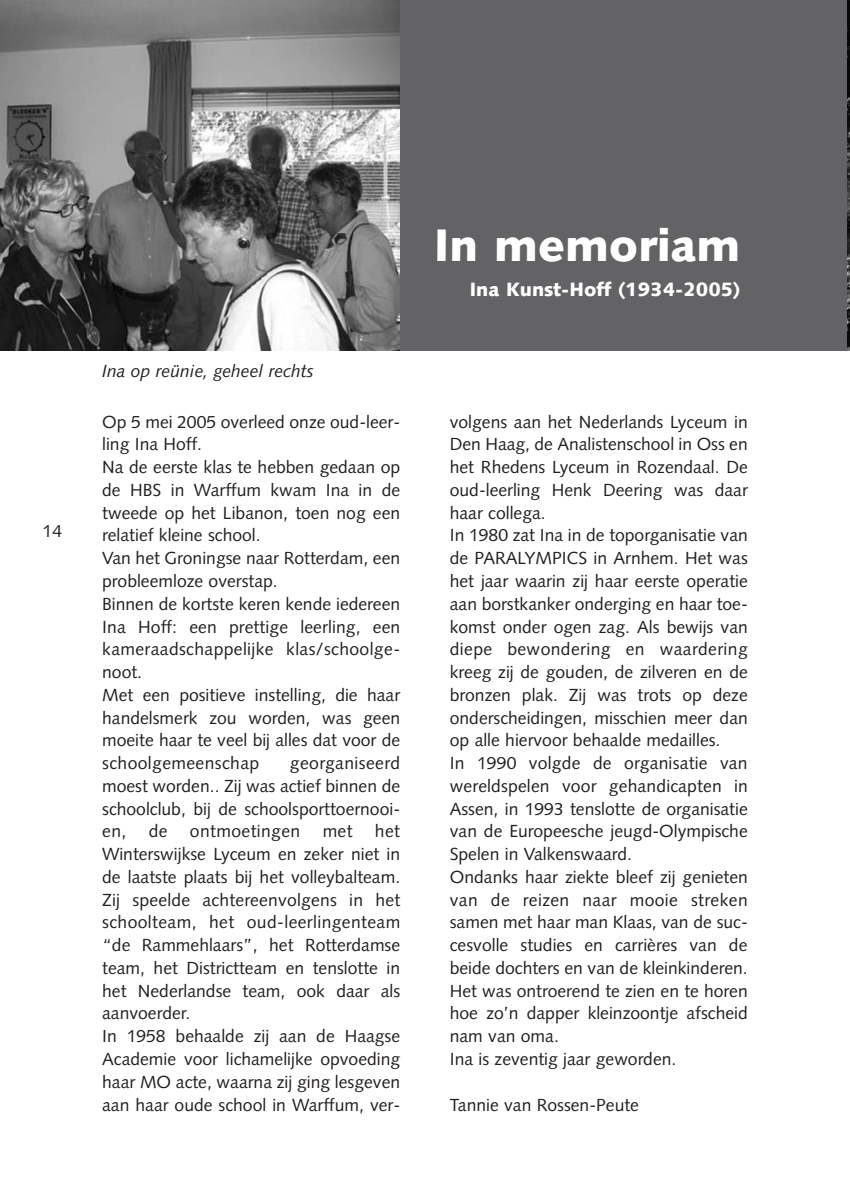
<style>
.page{position:relative;width:850px;height:1197px;background:#fff}
.page>*{position:absolute;margin:0;border:0;box-sizing:border-box;transform-origin:0 0}
.t1{font:900 45.5px "Syntax";color:#fff}
.t2{font:900 19.25px "Syntax";color:#fff}
.t3{font:17.5px/22.8px "Syntax";color:#231f20}
.t4{font:italic 17.5px "Syntax";color:#231f20}
.t5{font:17.5px "Syntax";letter-spacing:.02em;color:#231f20}
</style>
<div class="page">
<svg style="left:0;top:0;width:849px;height:351px;background:#6c6c6e"></svg>
<p class="t3" style="left:43px;top:521px;width:21px">14</p>
<p class="t4" style="left:102px;top:364px;width:213px">Ina op reünie, geheel rechts</p>
<p class="t3" style="left:102px;top:412px;width:299px">Op 5 mei 2005 overleed onze oud-leer&shy;ling Ina Hoff.<br>Na de eerste klas te hebben gedaan op de HBS in Warffum kwam Ina in de tweede op het Libanon, toen nog een relatief kleine school.<br>Van het Groningse naar Rotterdam, een probleemloze overstap.<br>Binnen de kortste keren kende iedereen<br>Ina Hoff: een prettige leerling, een kameraadschappelijke klas/schoolge&shy;noot.<br>Met een positieve instelling, die haar handelsmerk zou worden, was geen moeite haar te veel bij alles dat voor de schoolgemeenschap</p>
<p class="t3" style="left:102px;top:753px;width:299px;text-align:justify;text-indent:188px">georganiseerd moest worden.. Zij was actief binnen de schoolclub, bij de schoolsporttoernooi&shy;en,</p>
<p class="t3" style="left:102px;top:821px;width:299px;text-indent:272px">het<br>Winterswijkse Lyceum en zeker niet in de laatste plaats bij het volleybalteam.<br>Zij speelde achtereenvolgens in het schoolteam, het oud-leerlingenteam “de Rammehlaars”, het Rotterdamse team, het Districtteam en tenslotte in het Nederlandse team, ook daar als aanvoerder.<br>In 1958 behaalde zij aan de Haagse<br>Academie voor lichamelijke opvoeding haar MO acte, waarna zij ging lesgeven aan haar oude school in Warffum, ver-</p>
<p class="t3" style="left:149px;top:821px;width:20px">de</p>
<p class="t5" style="left:190px;top:824px;width:112px">ontmoetingen</p>
<p class="t3" style="left:322px;top:821px;width:31px">met</p>
<h1 class="t1" style="left:434px;top:226px;width:307px">In memoriam</h1>
<p class="t2" style="left:469px;top:281px;width:272px">Ina Kunst-Hoff (1934-2005)</p>
<p class="t3" style="left:449px;top:412px;width:299px">volgens aan het Nederlands Lyceum in Den Haag, de Analistenschool in Oss en het Rhedens Lyceum in Rozendaal. De oud-leerling Henk Deering was daar haar collega.<br>In 1980 zat Ina in de toporganisatie van de PARALYMPICS in Arnhem. Het was het jaar waarin zij haar eerste operatie aan borstkanker onderging en haar toe&shy;komst onder ogen zag. Als bewijs van diepe bewondering en waardering kreeg zij de gouden, de zilveren en de bronzen plak. Zij was trots op deze onderscheidingen, misschien meer dan op alle hiervoor behaalde medailles.<br>In 1990 volgde de organisatie van wereldspelen voor gehandicapten in Assen, in 1993 tenslotte de organisatie van de Europeesche jeugd-Olympische Spelen in Valkenswaard.<br>Ondanks haar ziekte bleef zij genieten van de reizen naar mooie streken samen met haar man Klaas, van de suc&shy;cesvolle studies en carrières van de beide dochters en van de kleinkinderen.<br>Het was ontroerend te zien en te horen hoe zo’n dapper kleinzoontje afscheid nam van oma.<br>Ina is zeventig jaar geworden.</p>
<p class="t3" style="left:449px;top:1094px;width:191px">Tannie van Rossen-Peute</p>
</div>
